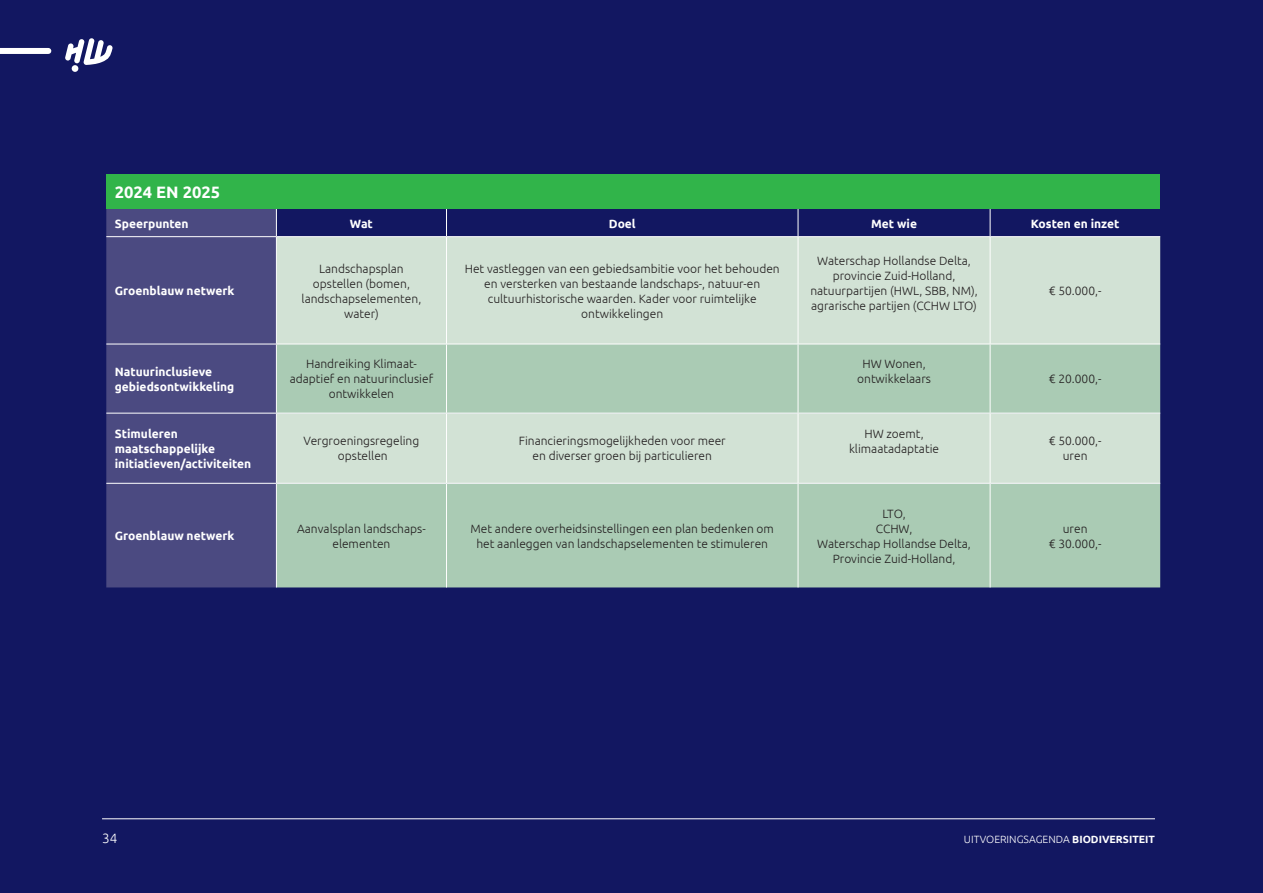
<style>
.page{position:relative;width:1263px;height:893px;background:#121761}
.page>*{position:absolute;margin:0;border:0;box-sizing:border-box;transform-origin:0 0}
.t1{font:700 16.5px "Ubuntu";color:#fff}
.t2{font:300 13.5px "Ubuntu";color:#fff}
.t3{font:300 12px/15px "Ubuntu";color:#231f20;text-align:center}
.t4{font:700 12px/15px "Ubuntu";color:#fff}
.t5{font:300 10.5px "Ubuntu";color:#fff}
.s1{font-weight:700}
</style>
<div class="page">
<div style="left:0;top:48px;width:48px;height:6px;background:#fff"></div>
<div style="left:72px;top:65px;width:6px;height:7px;background:#fff;border-radius:50%"></div>
<svg style="left:65px;top:38px;width:48px;height:27px"></svg>
<div style="left:106px;top:174px;width:1054px;height:35px;background:#31b44a"></div>
<div style="left:106px;top:209px;width:170px;height:378px;background:#4b4a81"></div>
<div style="left:277px;top:237px;width:883px;height:107px;background:#d2e2d5"></div>
<svg style="left:277px;top:345px;width:883px;height:242px;background:#b5d1bd"></svg>
<svg style="left:276px;top:209px;width:715px;height:27px"></svg>
<hr style="left:276px;top:344px;width:1px;height:69px;background:#fff">
<hr style="left:446px;top:344px;width:1px;height:69px;background:#fff">
<hr style="left:798px;top:344px;width:1px;height:69px;background:#fff">
<hr style="left:990px;top:344px;width:1px;height:69px;background:#fff">
<hr style="left:276px;top:413px;width:1px;height:70px;background:#fff">
<hr style="left:446px;top:413px;width:1px;height:70px;background:#fff">
<hr style="left:798px;top:413px;width:1px;height:70px;background:#fff">
<hr style="left:990px;top:413px;width:1px;height:70px;background:#fff">
<hr style="left:276px;top:484px;width:1px;height:103px;background:#fff">
<hr style="left:446px;top:484px;width:1px;height:103px;background:#fff">
<hr style="left:798px;top:484px;width:1px;height:103px;background:#fff">
<hr style="left:990px;top:484px;width:1px;height:103px;background:#fff">
<hr style="left:106px;top:236px;width:170px;height:1px;background:#fff">
<hr style="left:276px;top:236px;width:170px;height:1px;background:#fff">
<hr style="left:446px;top:236px;width:352px;height:1px;background:#fff">
<hr style="left:798px;top:236px;width:192px;height:1px;background:#fff">
<hr style="left:990px;top:236px;width:170px;height:1px;background:#fff">
<hr style="left:106px;top:344px;width:170px;height:1px;background:#fff">
<hr style="left:106px;top:413px;width:170px;height:1px;background:#fff">
<hr style="left:276px;top:413px;width:170px;height:1px;background:#fff">
<hr style="left:446px;top:413px;width:352px;height:1px;background:#fff">
<hr style="left:798px;top:413px;width:192px;height:1px;background:#fff">
<hr style="left:990px;top:413px;width:170px;height:1px;background:#fff">
<hr style="left:106px;top:483px;width:170px;height:1px;background:#fff">
<hr style="left:276px;top:483px;width:170px;height:1px;background:#fff">
<hr style="left:446px;top:483px;width:352px;height:1px;background:#fff">
<hr style="left:798px;top:483px;width:192px;height:1px;background:#fff">
<hr style="left:990px;top:483px;width:170px;height:1px;background:#fff">
<hr style="left:276px;top:237px;width:1px;height:107px;background:#fff">
<hr style="left:446px;top:237px;width:1px;height:107px;background:#fff">
<hr style="left:798px;top:237px;width:1px;height:107px;background:#fff">
<hr style="left:990px;top:237px;width:1px;height:107px;background:#fff">
<hr style="left:276px;top:344px;width:170px;height:1px;background:#fff">
<hr style="left:446px;top:344px;width:352px;height:1px;background:#fff">
<hr style="left:798px;top:344px;width:192px;height:1px;background:#fff">
<hr style="left:990px;top:344px;width:170px;height:1px;background:#fff">
<hr style="left:102px;top:818px;width:1053px;height:1px;background:#fff">
<h1 class="t1" style="left:115px;top:185px;width:107px">2024 EN 2025</h1>
<p class="t4" style="left:115px;top:216px;width:75px">Speerpunten</p>
<p class="t4" style="left:350px;top:216px;width:25px">Wat</p>
<p class="t4" style="left:609px;top:216px;width:28px">Doel</p>
<p class="t4" style="left:871px;top:216px;width:47px">Met wie</p>
<p class="t4" style="left:1031px;top:216px;width:90px">Kosten en inzet</p>
<p class="t4" style="left:115px;top:284px;width:121px">Groenblauw netwerk</p>
<p class="t3" style="left:302px;top:261px;width:121px">Landschapsplan opstellen (bomen, landschapselementen, water)</p>
<p class="t3" style="left:465px;top:261px;width:317px">Het vastleggen van een gebiedsambitie voor het behouden en versterken van bestaande landschaps-, natuur-en cultuurhistorische waarden. Kader voor ruimtelijke ontwikkelingen</p>
<p class="t3" style="left:810px;top:254px;width:169px">Waterschap Hollandse Delta, provincie Zuid-Holland, natuurpartijen (HWL, SBB, NM), agrarische partijen (CCHW LTO)</p>
<p class="t4" style="left:115px;top:365px;width:121px">Natuurinclusieve gebiedsontwikkeling</p>
<p class="t3" style="left:290px;top:357px;width:145px">Handreiking Klimaat&shy;adaptief en natuurinclusief ontwikkelen</p>
<p class="t3" style="left:857px;top:357px;width:75px">HW Wonen, ontwikkelaars</p>
<p class="t3" style="left:1049px;top:284px;width:54px">€ 50.000,-</p>
<p class="t3" style="left:1049px;top:372px;width:54px">€ 20.000,-</p>
<p class="t4" style="left:115px;top:427px;width:138px">Stimuleren maatschappelijke initiatieven/activiteiten</p>
<p class="t3" style="left:304px;top:434px;width:117px">Vergroeningsregeling opstellen</p>
<p class="t3" style="left:519px;top:434px;width:208px">Financieringsmogelijkheden voor meer en diverser groen bij particulieren</p>
<p class="t3" style="left:849px;top:427px;width:92px">HW zoemt, klimaatadaptatie</p>
<p class="t3" style="left:1049px;top:434px;width:54px">€ 50.000,- uren</p>
<p class="t4" style="left:115px;top:529px;width:121px">Groenblauw netwerk</p>
<p class="t3" style="left:297px;top:522px;width:130px">Aanvalsplan landschaps&shy;elementen</p>
<p class="t3" style="left:471px;top:522px;width:305px">Met andere overheidsinstellingen een plan bedenken om het aanleggen van landschapselementen te stimuleren</p>
<p class="t3" style="left:817px;top:507px;width:155px">LTO,<br>CCHW,<br>Waterschap Hollandse Delta,<br>Provincie Zuid-Holland,</p>
<p class="t3" style="left:1049px;top:522px;width:54px">uren<br>€ 30.000,-</p>
<p class="t2" style="left:102px;top:832px;width:17px">34</p>
<p class="t5" style="left:964px;top:834px;width:192px">UITVOERINGSAGENDA <span class="s1">BIODIVERSITEIT</span></p>
</div>
